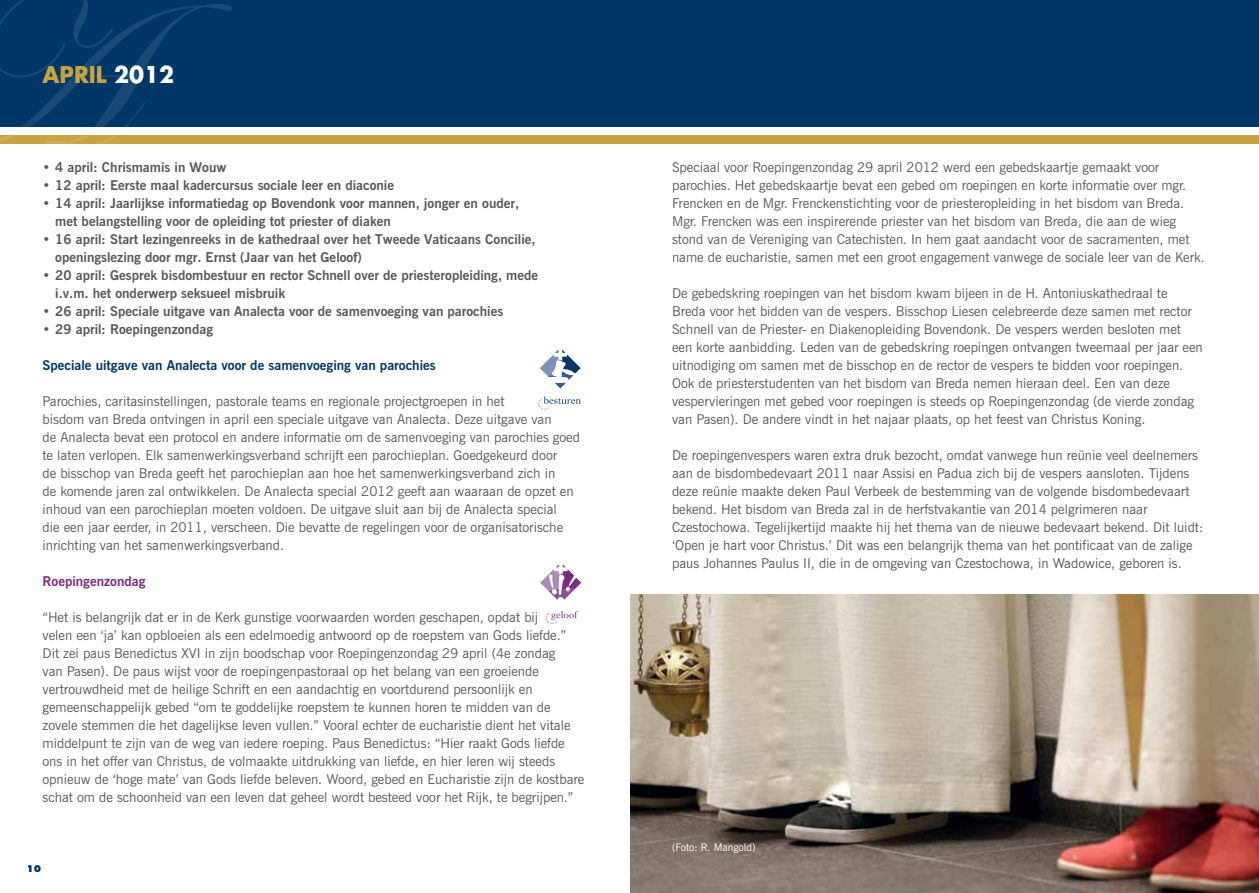
<style>
.page{position:relative;width:1259px;height:893px;background:#fff}
.page>*{position:absolute;margin:0;border:0;box-sizing:border-box;transform-origin:0 0}
.t1{font:227.4px "Edwardian Script ITC";color:#fff}
.t2{font:700 22.5px "Futura";color:#fff}
.t3{font:700 22.5px "Futura";color:#c8a341}
.t4{font:13.5px/18px "News Gothic BT";color:#58595b}
.t5{font:700 13.5px/18px "News Gothic BT";color:#58595b}
.t6{font:700 13.5px "News Gothic BT";color:#003768}
.t7{font:700 13.5px "News Gothic BT";color:#7c2b83}
.t8{font:10.5px "News Gothic BT";color:#fff}
.t9{font:800 9px "Futura";color:#003768}
.s1{color:#c8a341}
</style>
<div class="page">
<div style="left:0;top:136px;width:1259px;height:8px;background:#c8a341"></div>
<div style="left:0;top:0;width:1259px;height:126px;background:#003768"></div>
<img style="left:630px;top:594px;width:629px;height:299px">
<svg style="left:538px;top:397px;width:43px;height:13px"></svg>
<svg style="left:540px;top:349px;width:41px;height:39px"></svg>
<svg style="left:546px;top:611px;width:32px;height:13px"></svg>
<svg style="left:540px;top:564px;width:41px;height:36px"></svg>
<h1 class="t1" style="left:-85px;top:-52px;width:208px">A</h1>
<h2 class="t3" style="left:43px;top:59px;width:15px">apri</h2>
<h2 class="t2" style="left:96px;top:59px;width:80px"><span class="s1">l</span> 2012</h2>
<p class="t5" style="left:43px;top:158px;width:185px">• 4 april: Chrismamis in Wouw</p>
<p class="t5" style="left:43px;top:176px;width:353px">• 12 april: Eerste maal kadercursus sociale leer en diaconie</p>
<p class="t5" style="left:55px;top:194px;width:465px;text-indent:-13px">• 14 april: Jaarlijkse informatiedag op Bovendonk voor mannen, jonger en ouder, met belangstelling voor de opleiding tot priester of diaken</p>
<p class="t5" style="left:55px;top:230px;width:482px;text-indent:-13px">• 16 april: Start lezingenreeks in de kathedraal over het Tweede Vaticaans Concilie, openingslezing door mgr. Ernst (Jaar van het Geloof)</p>
<p class="t5" style="left:55px;top:266px;width:484px;text-indent:-13px">• 20 april: Gesprek bisdombestuur en rector Schnell over de priesteropleiding, mede i.v.m. het onderwerp seksueel misbruik</p>
<p class="t5" style="left:43px;top:302px;width:462px">• 26 april: Speciale uitgave van Analecta voor de samenvoeging van parochies</p>
<p class="t5" style="left:43px;top:320px;width:172px">• 29 april: Roepingenzondag</p>
<p class="t6" style="left:43px;top:357px;width:395px">Speciale uitgave van Analecta voor de samenvoeging van parochies</p>
<p class="t4" style="left:43px;top:392px;width:539px">Parochies, caritasinstellingen, pastorale teams en regionale projectgroepen in het<br>bisdom van Breda ontvingen in april een speciale uitgave van Analecta. Deze uitgave van<br>de Analecta bevat een protocol en andere informatie om de samenvoeging van parochies goed te laten verlopen. Elk samenwerkingsverband schrijft een parochieplan. Goedgekeurd door<br>de bisschop van Breda geeft het parochieplan aan hoe het samenwerkingsverband zich in<br>de komende jaren zal ontwikkelen. De Analecta special 2012 geeft aan waaraan de opzet en inhoud van een parochieplan moeten voldoen. De uitgave sluit aan bij de Analecta special<br>die een jaar eerder, in 2011, verscheen. Die bevatte de regelingen voor de organisatorische inrichting van het samenwerkingsverband.</p>
<p class="t7" style="left:43px;top:573px;width:104px">Roepingenzondag</p>
<p class="t4" style="left:43px;top:608px;width:543px">“Het is belangrijk dat er in de Kerk gunstige voorwaarden worden geschapen, opdat bij<br>velen een ‘ja’ kan opbloeien als een edelmoedig antwoord op de roepstem van Gods liefde.” Dit zei paus Benedictus XVI in zijn boodschap voor Roepingenzondag 29 april (4e zondag<br>van Pasen). De paus wijst voor de roepingenpastoraal op het belang van een groeiende vertrouwdheid met de heilige Schrift en een aandachtig en voortdurend persoonlijk en gemeenschappelijk gebed “om te goddelijke roepstem te kunnen horen te midden van de zovele stemmen die het dagelijkse leven vullen.” Vooral echter de eucharistie dient het vitale middelpunt te zijn van de weg van iedere roeping. Paus Benedictus: “Hier raakt Gods liefde ons in het offer van Christus, de volmaakte uitdrukking van liefde, en hier leren wij steeds opnieuw de ‘hoge mate’ van Gods liefde beleven. Woord, gebed en Eucharistie zijn de kostbare schat om de schoonheid van een leven dat geheel wordt besteed voor het Rijk, te begrijpen.”</p>
<p class="t9" style="left:26px;top:863px;width:16px">10</p>
<p class="t4" style="left:672px;top:158px;width:534px">Speciaal voor Roepingenzondag 29 april 2012 werd een gebedskaartje gemaakt voor parochies. Het gebedskaartje bevat een gebed om roepingen en korte informatie over mgr.<br>Frencken en de Mgr. Frenckenstichting voor de priesteropleiding in het bisdom van Breda.<br>Mgr. Frencken was een inspirerende priester van het bisdom van Breda, die aan de wieg stond van de Vereniging van Catechisten. In hem gaat aandacht voor de sacramenten, met name de eucharistie, samen met een groot engagement vanwege de sociale leer van de Kerk.</p>
<p class="t4" style="left:672px;top:284px;width:532px">De gebedskring roepingen van het bisdom kwam bijeen in de H. Antoniuskathedraal te Breda voor het bidden van de vespers. Bisschop Liesen celebreerde deze samen met rector Schnell van de Priester- en Diakenopleiding Bovendonk. De vespers werden besloten met een korte aanbidding. Leden van de gebedskring roepingen ontvangen tweemaal per jaar een uitnodiging om samen met de bisschop en de rector de vespers te bidden voor roepingen.<br>Ook de priesterstudenten van het bisdom van Breda nemen hieraan deel. Een van deze vespervieringen met gebed voor roepingen is steeds op Roepingenzondag (de vierde zondag van Pasen). De andere vindt in het najaar plaats, op het feest van Christus Koning.</p>
<p class="t4" style="left:672px;top:446px;width:533px">De roepingenvespers waren extra druk bezocht, omdat vanwege hun reünie veel deelnemers aan de bisdombedevaart 2011 naar Assisi en Padua zich bij de vespers aansloten. Tijdens deze reünie maakte deken Paul Verbeek de bestemming van de volgende bisdombedevaart bekend. Het bisdom van Breda zal in de herfstvakantie van 2014 pelgrimeren naar Czestochowa. Tegelijkertijd maakte hij het thema van de nieuwe bedevaart bekend. Dit luidt: ‘Open je hart voor Christus.’ Dit was een belangrijk thema van het pontificaat van de zalige paus Johannes Paulus II, die in de omgeving van Czestochowa, in Wadowice, geboren is.</p>
<p class="t8" style="left:672px;top:841px;width:85px">(Foto: R. Mangold)</p>
</div>
